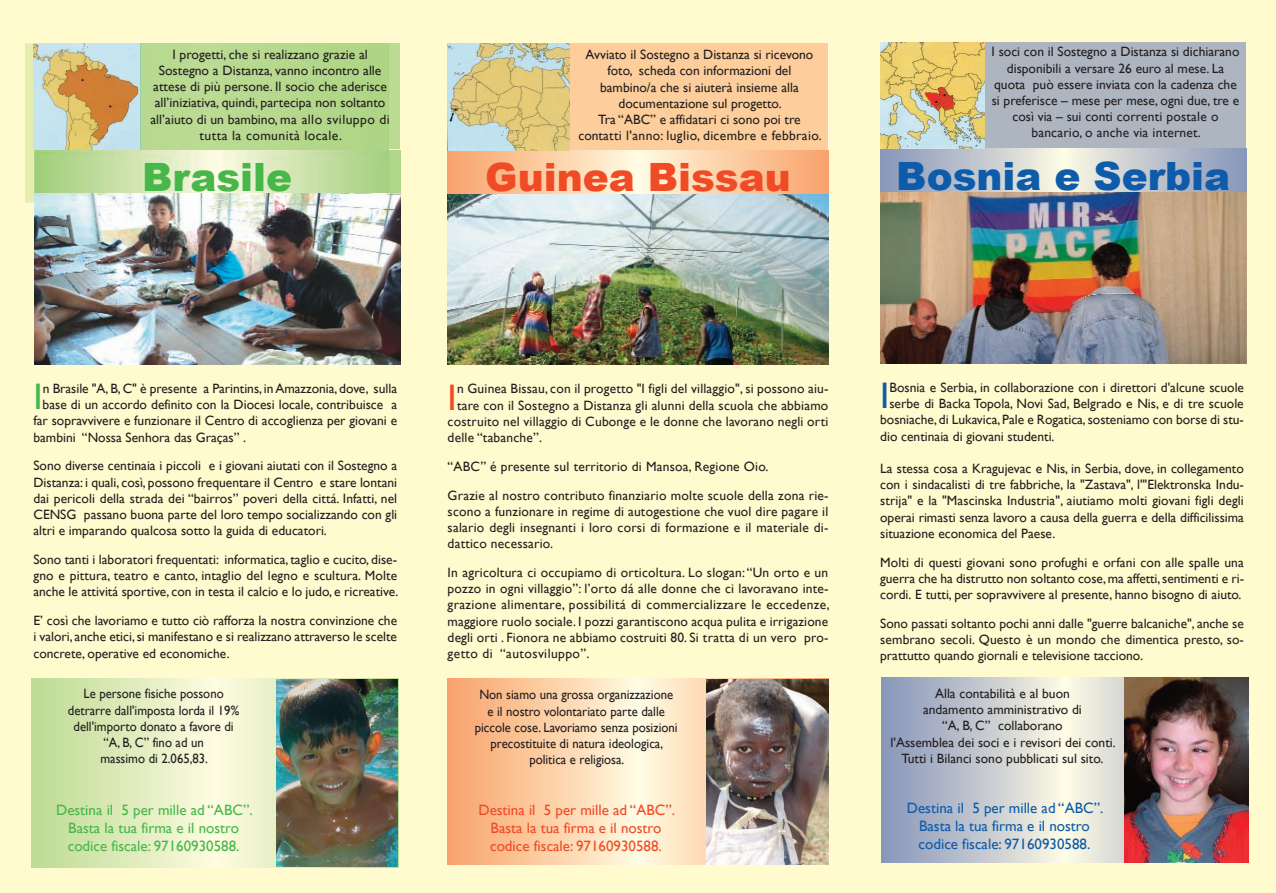
<style>
.page{position:relative;width:1276px;height:893px;background:#fffbce}
.page>*{position:absolute;margin:0;border:0;box-sizing:border-box;transform-origin:0 0}
.t1{font:900 39px "Arial";color:#0e5baa}
.t2{font:900 39px "Arial";color:#f04b27}
.t3{font:900 39px "Arial";color:#47b74a}
.t4{font:36.9px "Gill Sans";color:#47b74a}
.t5{font:36.9px "Gill Sans";color:#f04b27}
.t6{font:36.9px "Gill Sans";color:#0e5baa}
.t7{font:15px/18px "Gill Sans";color:#47b74a;text-align:center}
.t8{font:15px/18px "Gill Sans";color:#f04b27;text-align:center}
.t9{font:15px/18px "Gill Sans";color:#0e5baa;text-align:center}
.t10{font:13.5px/16.2px "Gill Sans";color:#231f20;text-align:justify}
.t11{font:13.5px/16.2px "Gill Sans";color:#231f20;text-align:center;scale:.94 1}
</style>
<div class="page">
<img style="left:25px;top:43px;width:9px;height:159px">
<img style="left:31px;top:678px;width:367px;height:189px">
<img style="left:447px;top:150px;width:381px;height:44px">
<img style="left:34px;top:150px;width:366px;height:214px">
<img style="left:447px;top:678px;width:381px;height:186px">
<img style="left:880px;top:149px;width:366px;height:44px">
<img style="left:881px;top:677px;width:243px;height:186px">
<div style="left:985px;top:43px;width:261px;height:105px;background:#adb5c1"></div>
<div style="left:570px;top:44px;width:258px;height:106px;background:#fdce9b"></div>
<img style="left:447px;top:44px;width:123px;height:106px">
<img style="left:880px;top:43px;width:104px;height:106px">
<img style="left:276px;top:679px;width:121px;height:187px">
<img style="left:706px;top:680px;width:122px;height:184px">
<img style="left:1124px;top:677px;width:124px;height:186px">
<img style="left:34px;top:43px;width:355px;height:107px">
<div style="left:389px;top:43px;width:11px;height:106px;background:#bbdb93"></div>
<img style="left:140px;top:43px;width:1px;height:106px">
<img style="left:35px;top:193px;width:365px;height:171px">
<img style="left:447px;top:194px;width:381px;height:171px">
<img style="left:880px;top:193px;width:366px;height:171px">
<svg style="left:247px;top:243px;width:2px;height:8px"></svg>
<p class="t10" style="left:150px;top:46px;width:241px;text-align:center">I progetti, che si realizzano grazie al Sostegno a Distanza, vanno incontro alle attese di più persone. Il socio che aderisce all’iniziativa, quindi, partecipa non soltanto all’aiuto di un bambino, ma allo sviluppo di tutta la comunità locale.</p>
<p class="t10" style="left:578px;top:46px;width:245px;text-align:center">Avviato il Sostegno a Distanza si ricevono foto, scheda con informazioni del bambino/a che si aiuterà insieme alla documentazione sul progetto.<br>Tra “ABC” e affidatari ci sono poi tre contatti l'anno: luglio, dicembre e febbraio.</p>
<p class="t10" style="left:991px;top:44px;width:249px;text-align:center">I soci con il Sostegno a Distanza si dichiarano disponibili a versare 26 euro al mese. La quota può essere inviata con la cadenza che si preferisce – mese per mese, ogni due, tre e così via – sui conti correnti postale o bancario, o anche via internet.</p>
<h1 class="t3" style="left:142px;top:148px;width:152px">Brasile</h1>
<h1 class="t2" style="left:485px;top:148px;width:307px">Guinea Bissau</h1>
<h1 class="t1" style="left:896px;top:147px;width:335px">Bosnia e Serbia</h1>
<h2 class="t4" style="left:33px;top:375px;width:11px">I</h2>
<p class="t10" style="left:43px;top:380px;width:356px">n Brasile "A, B, C" è presente a Parintins, in Amazzonia, dove, sulla</p>
<p class="t10" style="left:43px;top:396px;width:356px">base di un accordo definito con la Diocesi locale, contribuisce a</p>
<p class="t10" style="left:33px;top:412px;width:365px">far sopravvivere e funzionare il Centro di accoglienza per giovani e</p>
<p class="t10" style="left:33px;top:429px;width:214px">bambini “Nossa Senhora das Graças” .</p>
<p class="t10" style="left:33px;top:457px;width:365px">Sono diverse centinaia i piccoli e i giovani aiutati con il Sostegno a Distanza: i quali, così, possono frequentare il Centro e stare lontani dai pericoli della strada dei “bairros” poveri della cittá. Infatti, nel CENSG passano buona parte del loro tempo socializzando con gli altri e imparando qualcosa sotto la guida di educatori.</p>
<p class="t10" style="left:33px;top:551px;width:366px">Sono tanti i laboratori frequentati: informatica, taglio e cucito, dise&shy;gno e pittura, teatro e canto, intaglio del legno e scultura. Molte anche le attivitá sportive, con in testa il calcio e lo judo, e ricreative.</p>
<p class="t10" style="left:33px;top:612px;width:365px">E’ così che lavoriamo e tutto ciò rafforza la nostra convinzione che i valori, anche etici, si manifestano e si realizzano attraverso le scelte concrete, operative ed economiche.</p>
<h2 class="t5" style="left:447px;top:375px;width:11px">I</h2>
<p class="t10" style="left:457px;top:380px;width:373px">n Guinea Bissau, con il progetto "I figli del villaggio", si possono aiu-</p>
<p class="t10" style="left:457px;top:397px;width:373px">tare con il Sostegno a Distanza gli alunni della scuola che abbiamo</p>
<p class="t10" style="left:448px;top:413px;width:382px">costruito nel villaggio di Cubonge e le donne che lavorano negli orti</p>
<p class="t10" style="left:448px;top:429px;width:96px">delle “tabanche”.</p>
<p class="t10" style="left:448px;top:452px;width:382px;line-height:28.8px">“ABC” é presente sul territorio di Mansoa, Regione Oio.<br>Grazie al nostro contributo finanziario molte scuole della zona rie-</p>
<p class="t10" style="left:448px;top:503px;width:382px">scono a funzionare in regime di autogestione che vuol dire pagare il salario degli insegnanti i loro corsi di formazione e il materiale di&shy;dattico necessario.</p>
<p class="t10" style="left:448px;top:564px;width:383px">In agricoltura ci occupiamo di orticoltura. Lo slogan: “Un orto e un pozzo in ogni villaggio”: l’orto dá alle donne che ci lavoravano inte&shy;grazione alimentare, possibilitá di commercializzare le eccedenze, maggiore ruolo sociale. I pozzi garantiscono acqua pulita e irrigazione degli orti . Fionora ne abbiamo costruiti 80. Si tratta di un vero pro&shy;getto di “autosviluppo”.</p>
<h2 class="t6" style="left:880px;top:374px;width:11px">I</h2>
<p class="t10" style="left:889px;top:379px;width:356px">Bosnia e Serbia, in collaborazione con i direttori d'alcune scuole</p>
<p class="t10" style="left:889px;top:395px;width:356px">serbe di Backa Topola, Novi Sad, Belgrado e Nis, e di tre scuole</p>
<p class="t10" style="left:880px;top:412px;width:365px">bosniache, di Lukavica, Pale e Rogatica, sosteniamo con borse di stu-</p>
<p class="t10" style="left:880px;top:428px;width:176px">dio centinaia di giovani studenti.</p>
<p class="t10" style="left:880px;top:460px;width:365px">La stessa cosa a Kragujevac e Nis, in Serbia, dove, in collegamento con i sindacalisti di tre fabbriche, la "Zastava", l'"Elektronska Indu&shy;strija" e la "Mascinska Industria", aiutiamo molti giovani figli degli operai rimasti senza lavoro a causa della guerra e della difficilissima situazione economica del Paese.</p>
<p class="t10" style="left:880px;top:554px;width:365px">Molti di questi giovani sono profughi e orfani con alle spalle una guerra che ha distrutto non soltanto cose, ma affetti, sentimenti e ri&shy;cordi. E tutti, per sopravvivere al presente, hanno bisogno di aiuto.</p>
<p class="t10" style="left:880px;top:615px;width:365px">Sono passati soltanto pochi anni dalle "guerre balcaniche", anche se sembrano secoli. Questo è un mondo che dimentica presto, so&shy;prattutto quando giornali e televisione tacciono.</p>
<p class="t11" style="left:68px;top:686px;width:184px">Le persone fisiche possono detrarre dall'imposta lorda il 19% dell'importo donato a favore di “A, B, C” fino ad un<br>massimo di 2.065,83.</p>
<p class="t11" style="left:475px;top:687px;width:217px">Non siamo una grossa organizzazione e il nostro volontariato parte dalle piccole cose. Lavoriamo senza posizioni precostituite di natura ideologica, politica e religiosa.</p>
<p class="t10" style="left:890px;top:685px;width:227px;text-align:center">Alla contabilità e al buon<br>andamento amministrativo di<br>“A, B, C” collaborano<br>l'Assemblea dei soci e i revisori dei conti.<br>Tutti i Bilanci sono pubblicati sul sito.</p>
<p class="t7" style="left:56px;top:801px;width:198px">Destina il 5 per mille ad “ABC”.<br>Basta la tua firma e il nostro codice fiscale: 97160930588.</p>
<p class="t8" style="left:478px;top:801px;width:198px">Destina il 5 per mille ad “ABC”.<br>Basta la tua firma e il nostro codice fiscale: 97160930588.</p>
<p class="t9" style="left:907px;top:799px;width:198px">Destina il 5 per mille ad “ABC”.<br>Basta la tua firma e il nostro codice fiscale: 97160930588.</p>
</div>
